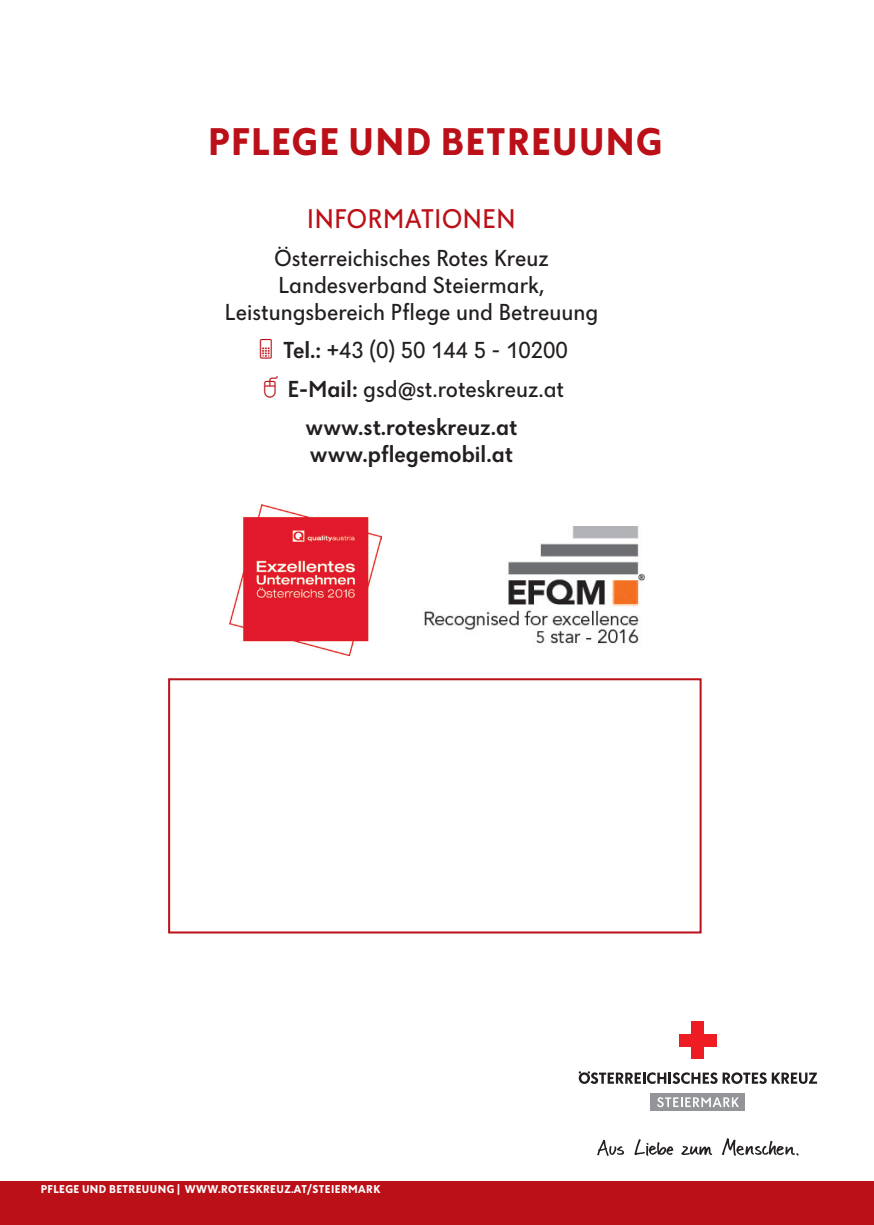
<style>
.page{position:relative;width:874px;height:1225px;background:#fff}
.page>*{position:absolute;margin:0;border:0;box-sizing:border-box;transform-origin:0 0}
.t1{font:700 40px "Dunant";letter-spacing:.035em;color:#bb1018}
.t2{font:28px "Dunant";color:#bb1018}
.t3{font:24px/27px "Dunant";color:#231f20;text-align:center}
.t4{font:500 24px "Dunant";color:#231f20}
.t5{font:700 11.8px "Dunant";letter-spacing:.035em;color:#fff}
.s1{font-family:"Dunant Signs";font-size:28px;color:#bb1018}
.s2{font-weight:500}
</style>
<div class="page">
<div style="left:168px;top:678px;width:533px;height:255px;border:2px solid #bb1018"></div>
<div style="left:0;top:1181px;width:873px;height:44px;background:#bb1018"></div>
<img style="left:597px;top:1138px;width:202px;height:18px">
<div style="left:691px;top:1022px;width:12px;height:37px;background:#ee1d23"></div>
<div style="left:679px;top:1034px;width:37px;height:12px;background:#ee1d23"></div>
<svg style="left:578px;top:1071px;width:238px;height:13px"></svg>
<div style="left:650px;top:1093px;width:94px;height:17px;background:#939598"></div>
<svg style="left:657px;top:1097px;width:81px;height:10px"></svg>
<img style="left:423px;top:526px;width:220px;height:119px">
<img style="left:230px;top:504px;width:151px;height:151px">
<h1 class="t1" style="left:208px;top:118px;width:455px">PFLEGE UND BETREUUNG</h1>
<p class="t2" style="left:307px;top:203px;width:210px">INFORMATIONEN</p>
<p class="t3" style="left:224px;top:244px;width:375px">Österreichisches Rotes Kreuz<br>Landesverband Steiermark,<br>Leistungsbereich Pflege und Betreuung</p>
<p class="t3" style="left:255px;top:331px;width:314px;line-height:38.4px"><span class="s1">t</span> <span class="s2">Tel.:</span> +43 (0) 50 144 5 - 10200 <span class="s1">s</span> <span class="s2">E-Mail:</span> gsd@st.roteskreuz.at <span class="s2">www.st.roteskreuz.at</span></p>
<p class="t4" style="left:310px;top:440px;width:204px">www.pflegemobil.at</p>
<p class="t5" style="left:41px;top:1182px;width:341px">PFLEGE UND BETREUUNG | WWW.ROTESKREUZ.AT/STEIERMARK</p>
</div>
